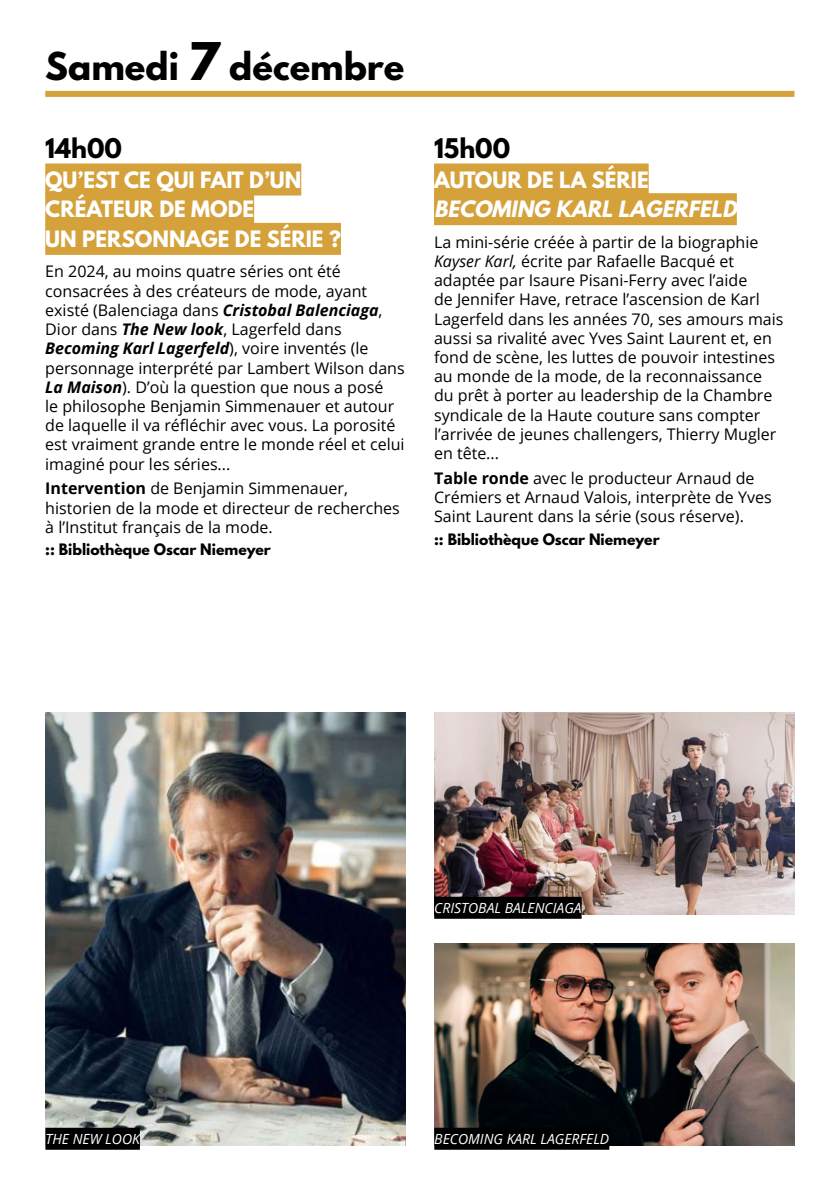
<style>
.page{position:relative;width:840px;height:1191px;background:#fff}
.page>*{position:absolute;margin:0;border:0;box-sizing:border-box;transform-origin:0 0}
.t1{font:700 34px "League Spartan";color:#000}
.t2{font:700 24px "League Spartan";color:#000}
.t3{font:700 20px/29.6px "League Spartan";color:#fff}
.t4{font:italic 700 20px "League Spartan";color:#fff}
.t5{font:16px/19.2px "Open Sans";color:#000}
.t6{font:700 14px "League Spartan";color:#000}
.t7{font:italic 14px "Open Sans";color:#fff}
.s1{font-size:46px}
.s2{font-weight:700;font-style:italic}
.s3{font-weight:700}
.s4{font-style:italic}
</style>
<div class="page">
<div style="left:45px;top:91px;width:749px;height:6px;background:#d4a13a"></div>
<div style="left:45px;top:163px;width:256px;height:32px;background:#d4a13a"></div>
<div style="left:45px;top:193px;width:209px;height:32px;background:#d4a13a"></div>
<div style="left:45px;top:223px;width:296px;height:32px;background:#d4a13a"></div>
<img style="left:434px;top:943px;width:360px;height:202px">
<div style="left:434px;top:1127px;width:175px;height:22px;background:#000"></div>
<img style="left:434px;top:712px;width:360px;height:202px">
<div style="left:434px;top:896px;width:147px;height:22px;background:#000"></div>
<div style="left:434px;top:163px;width:214px;height:32px;background:#d4a13a"></div>
<div style="left:434px;top:193px;width:302px;height:32px;background:#d4a13a"></div>
<img style="left:45px;top:712px;width:360px;height:433px">
<div style="left:45px;top:1127px;width:95px;height:22px;background:#000"></div>
<h1 class="t1" style="left:45px;top:39px;width:360px">Samedi <span class="s1">7</span> décembre</h1>
<h2 class="t2" style="left:45px;top:129px;width:78px">14h00</h2>
<p class="t3" style="left:45px;top:164px;width:297px">QU’EST CE QUI FAIT D’UN<br>CRÉATEUR DE MODE<br>UN PERSONNAGE DE SÉRIE ?</p>
<p class="t5" style="left:45px;top:262px;width:361px">En 2024, au moins quatre séries ont été consacrées à des créateurs de mode, ayant existé (Balenciaga dans <span class="s2">Cristobal Balenciaga</span>, Dior dans <span class="s2">The New look</span>, Lagerfeld dans <span class="s2">Becoming Karl Lagerfeld</span>), voire inventés (le personnage interprété par Lambert Wilson dans <span class="s2">La Maison</span>). D’où la question que nous a posé<br>le philosophe Benjamin Simmenauer et autour de laquelle il va réfléchir avec vous. La porosité est vraiment grande entre le monde réel et celui imaginé pour les séries...</p>
<p class="t5" style="left:45px;top:478px;width:356px"><span class="s3">Intervention</span> de Benjamin Simmenauer, historien de la mode et directeur de recherches à l’Institut français de la mode.</p>
<p class="t6" style="left:45px;top:539px;width:227px">:: Bibliothèque Oscar Niemeyer</p>
<h2 class="t2" style="left:434px;top:129px;width:78px">15h00</h2>
<p class="t3" style="left:434px;top:164px;width:216px">AUTOUR DE LA SÉRIE</p>
<p class="t4" style="left:434px;top:193px;width:309px">BECOMING KARL LAGERFELD</p>
<p class="t5" style="left:434px;top:232px;width:351px">La mini-série créée à partir de la biographie <span class="s4">Kayser Karl,</span> écrite par Rafaelle Bacqué et adaptée par Isaure Pisani-Ferry avec l’aide<br>de Jennifer Have, retrace l’ascension de Karl Lagerfeld dans les années 70, ses amours mais aussi sa rivalité avec Yves Saint Laurent et, en fond de scène, les luttes de pouvoir intestines au monde de la mode, de la reconnaissance du prêt à porter au leadership de la Chambre syndicale de la Haute couture sans compter l’arrivée de jeunes challengers, Thierry Mugler en tête...</p>
<p class="t5" style="left:434px;top:468px;width:339px"><span class="s3">Table ronde</span> avec le producteur Arnaud de<br>Crémiers et Arnaud Valois, interprète de Yves<br>Saint Laurent dans la série (sous réserve).</p>
<p class="t6" style="left:434px;top:528px;width:227px">:: Bibliothèque Oscar Niemeyer</p>
<p class="t7" style="left:45px;top:1129px;width:96px">THE NEW LOOK</p>
<p class="t7" style="left:434px;top:898px;width:149px">CRISTOBAL BALENCIAGA</p>
<p class="t7" style="left:434px;top:1129px;width:176px">BECOMING KARL LAGERFELD</p>
</div>
